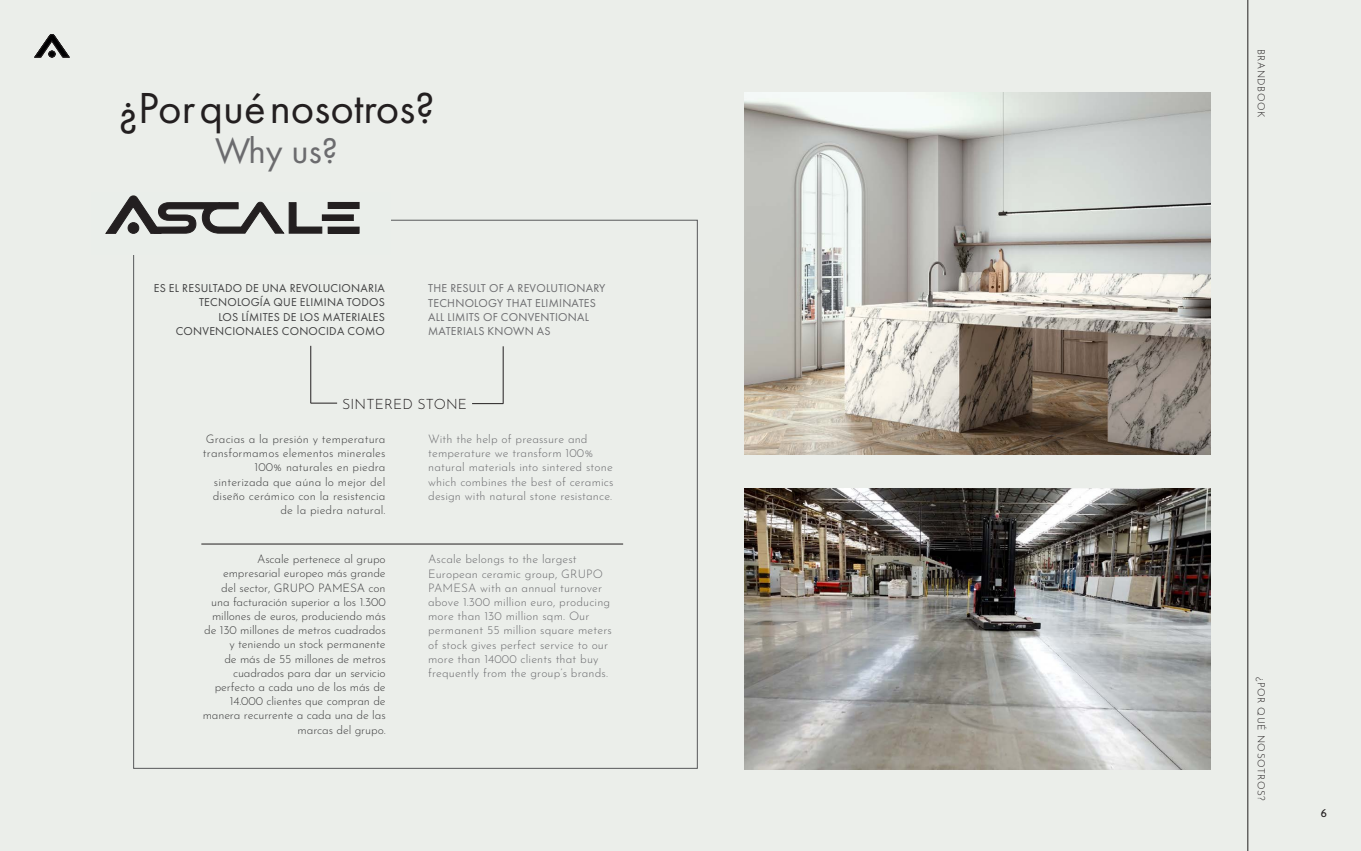
<style>
.page{position:relative;width:1361px;height:851px;background:#fff}
.page>*{position:absolute;margin:0;border:0;box-sizing:border-box;transform-origin:0 0}
.t1{font:45px "Futura PT";color:#231f20}
.t2{font:37px "Futura PT";color:#6b6b6e}
.t3{font:100 14.2px "Josefin Sans";letter-spacing:.01em;color:#231f20}
.t4{font:500 12px "Agenda";color:#231f20}
.t5{font:100 11.8px/14.2px "Josefin Sans";letter-spacing:.01em;color:#6b6b6e}
.t6{font:100 11.8px/14.2px "Josefin Sans";letter-spacing:-.01em;color:#3e3e3f;text-align:right}
.t7{font:100 11.8px/14.2px "Josefin Sans";letter-spacing:.01em;color:#3e3e3f;text-align:right}
.t8{font:11.8px/14.2px "Futura PT";letter-spacing:.02em;color:#3e3e3f;text-align:right}
.t9{font:11.8px/14.2px "Futura PT";letter-spacing:.02em;color:#6b6b6e}
.t10{font:100 10px "Josefin Sans";letter-spacing:.05em;color:#231f20}
</style>
<div class="page">
<div style="left:0;top:0;width:1361px;height:850px;background:#ebeeea"></div>
<hr style="left:1247px;top:0;width:1px;height:850px;background:#231f20">
<img style="left:744px;top:488px;width:466px;height:281px">
<div style="left:91px;top:192px;width:299px;height:62px;background:#eaeeea"></div>
<hr style="left:201px;top:543px;width:422px;height:1px;background:#231f20">
<hr style="left:311px;top:346px;width:1px;height:57px;background:#231f20">
<svg style="left:311px;top:403px;width:26px;height:1px"></svg>
<hr style="left:503px;top:346px;width:1px;height:57px;background:#231f20">
<hr style="left:472px;top:403px;width:31px;height:1px;background:#231f20">
<svg style="left:33px;top:33px;width:37px;height:25px"></svg>
<div style="left:48px;top:51px;width:7px;height:6px;background:#000001;border-radius:50%"></div>
<div style="left:48px;top:51px;width:8px;height:6px;border:1px solid #231f20;border-radius:50%"></div>
<img style="left:744px;top:92px;width:466px;height:362px">
<div style="left:328px;top:202px;width:31px;height:6px;background:#231f20"></div>
<div style="left:328px;top:202px;width:31px;height:7px;border:1px solid #231f20"></div>
<div style="left:328px;top:227px;width:31px;height:6px;background:#231f20"></div>
<div style="left:322px;top:215px;width:31px;height:5px;background:#231f20"></div>
<div style="left:322px;top:215px;width:31px;height:6px;border:1px solid #231f20"></div>
<svg style="left:105px;top:195px;width:217px;height:39px"></svg>
<div style="left:128px;top:222px;width:11px;height:11px;background:#231f20;border-radius:50%"></div>
<div style="left:128px;top:222px;width:11px;height:11px;border:1px solid #231f20;border-radius:50%"></div>
<p class="t1" style="left:118px;top:81px;width:318px">¿Por qué nosotros?</p>
<p class="t2" style="left:215px;top:129px;width:124px">Why us?</p>
<p class="t8" style="left:154px;top:281px;width:232px">ES EL RESULTADO DE UNA REVOLUCIONARIA<br>TECNOLOGÍA QUE ELIMINA TODOS<br>LOS LÍMITES DE LOS MATERIALES<br>CONVENCIONALES CONOCIDA COMO</p>
<p class="t9" style="left:428px;top:281px;width:179px">THE RESULT OF A REVOLUTIONARY<br>TECHNOLOGY THAT ELIMINATES<br>ALL LIMITS OF CONVENTIONAL<br>MATERIALS KNOWN AS</p>
<p class="t3" style="left:342px;top:393px;width:126px">SINTERED STONE</p>
<p class="t7" style="left:203px;top:431px;width:184px">Gracias a la presión y temperatura transformamos elementos minerales<br>100% naturales en piedra sinterizada que aúna lo mejor del diseño cerámico con la resistencia de la piedra natural.</p>
<p class="t5" style="left:428px;top:431px;width:187px">With the help of preassure and temperature we transform 100% natural materials into sintered stone which combines the best of ceramics design with natural stone resistance.</p>
<p class="t6" style="left:203px;top:551px;width:184px">Ascale pertenece al grupo empresarial europeo más grande<br>del sector, GRUPO PAMESA con una facturación superior a los 1.300 millones de euros, produciendo más de 130 millones de metros cuadrados y teniendo un stock permanente<br>de más de 55 millones de metros cuadrados para dar un servicio perfecto a cada uno de los más de<br>14.000 clientes que compran de manera recurrente a cada una de las marcas del grupo.</p>
<p class="t5" style="left:428px;top:551px;width:185px">Ascale belongs to the largest European ceramic group, GRUPO PAMESA with an annual turnover above 1.300 million euro, producing more than 130 million sqm. Our permanent 55 million square meters of stock gives perfect service to our more than 14000 clients that buy frequently from the group’s brands.</p>
<p class="t10" style="left:1269px;top:49px;width:70px;rotate:90deg">BRANDBOOK</p>
<p class="t10" style="left:1269px;top:676px;width:125px;rotate:90deg">¿POR QUÉ NOSOTROS?</p>
<p class="t4" style="left:1321px;top:806px;width:8px">6</p>
</div>
